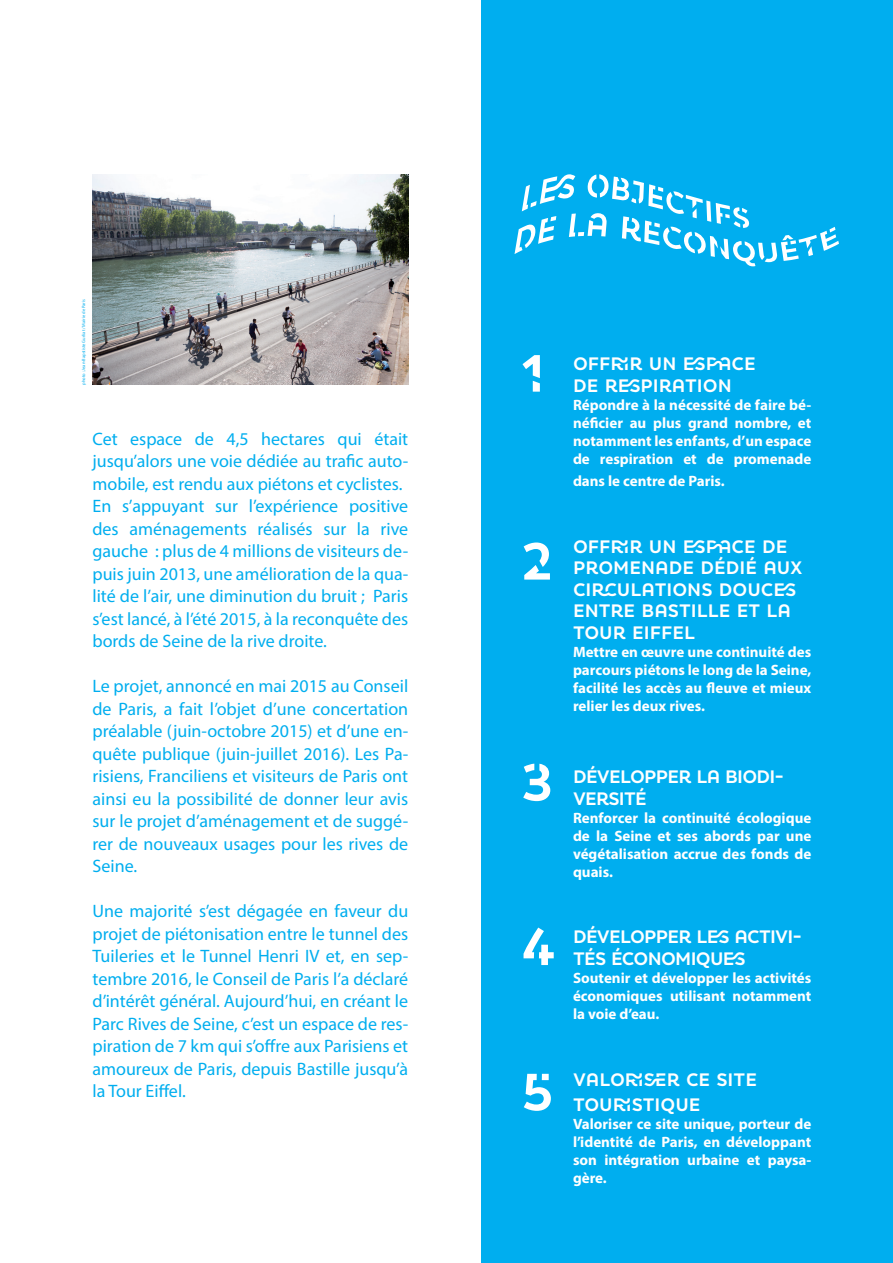
<style>
.page{position:relative;width:893px;height:1263px;background:#fff}
.page>*{position:absolute;margin:0;border:0;box-sizing:border-box;transform-origin:0 0}
.t1{font:52.2px "Seine Stencil";color:#fff}
.t2{font:18px/22.5px "Myriad Pro";color:#00aeef;text-align:justify}
.t3{font:18px/21.6px "Seine";color:#fff}
.t4{font:18px/21.6px "Seine";letter-spacing:-.04em;color:#fff}
.t5{font:700 15px/18px "Myriad Pro";color:#fff;text-align:justify}
.t6{font:4.5px "Myriad Pro";color:#00aeef}
</style>
<div class="page">
<div style="left:482px;top:0;width:411px;height:1263px;background:#00aeef"></div>
<img style="left:92px;top:174px;width:316px;height:211px">
<svg style="left:514px;top:174px;width:325px;height:92px"></svg>
<p class="t6" style="left:81px;top:385px;width:87px;rotate:-90deg">photo : Jean-Bapstiste Gurliat / Mairie de Paris</p>
<p class="t2" style="left:92px;top:427px;width:317px">Cet espace de 4,5 hectares qui était jusqu’alors une voie dédiée au trafic auto&shy;mobile, est rendu aux piétons et cyclistes.</p>
<p class="t2" style="left:92px;top:495px;width:317px">En s’appuyant sur l’expérience positive des aménagements réalisés sur la rive gauche : plus de 4 millions de visiteurs de&shy;puis juin 2013, une amélioration de la qua&shy;lité de l’air, une diminution du bruit ; Paris s’est lancé, à l’été 2015, à la reconquête des bords de Seine de la rive droite.</p>
<p class="t2" style="left:92px;top:675px;width:317px">Le projet, annoncé en mai 2015 au Conseil de Paris, a fait l’objet d’une concertation préalable (juin-octobre 2015) et d’une en&shy;quête publique (juin-juillet 2016). Les Pa&shy;risiens, Franciliens et visiteurs de Paris ont ainsi eu la possibilité de donner leur avis sur le projet d’aménagement et de suggé&shy;rer de nouveaux usages pour les rives de Seine.</p>
<p class="t2" style="left:92px;top:900px;width:317px">Une majorité s’est dégagée en faveur du projet de piétonisation entre le tunnel des Tuileries et le Tunnel Henri IV et, en sep&shy;tembre 2016, le Conseil de Paris l’a déclaré d’intérêt général. Aujourd’hui, en créant le Parc Rives de Seine, c’est un espace de res&shy;piration de 7 km qui s’offre aux Parisiens et amoureux de Paris, depuis Bastille jusqu’à la Tour Eiffel.</p>
<p class="t1" style="left:522px;top:341px;width:24px">1</p>
<p class="t3" style="left:573px;top:353px;width:184px">OFFRIR UN ESPACE</p>
<p class="t3" style="left:573px;top:375px;width:160px">DE RESPIRATION</p>
<p class="t5" style="left:573px;top:395px;width:240px">Répondre à la nécessité de faire bé&shy;néficier au plus grand nombre, et notamment les enfants, d’un espace de respiration et de promenade</p>
<p class="t5" style="left:573px;top:471px;width:153px">dans le centre de Paris.</p>
<p class="t1" style="left:522px;top:529px;width:32px">2</p>
<p class="t3" style="left:573px;top:536px;width:231px">OFFRIR UN ESPACE DE<br>PROMENADE DÉDIÉ AUX<br>CIRCULATIONS DOUCES<br>ENTRE BASTILLE ET LA<br>TOUR EIFFEL</p>
<p class="t5" style="left:573px;top:642px;width:240px">Mettre en œuvre une continuité des parcours piétons le long de la Seine, facilité les accès au fleuve et mieux relier les deux rives.</p>
<p class="t1" style="left:522px;top:750px;width:32px">3</p>
<p class="t1" style="left:522px;top:915px;width:34px">4</p>
<p class="t4" style="left:573px;top:766px;width:212px">DÉVELOPPER LA BIODI-<br>VERSITÉ</p>
<p class="t5" style="left:573px;top:808px;width:240px">Renforcer la continuité écologique de la Seine et ses abords par une végétalisation accrue des fonds de quais.</p>
<p class="t4" style="left:573px;top:926px;width:230px">DÉVELOPPER LES ACTIVI-<br>TÉS ÉCONOMIQUES</p>
<p class="t5" style="left:573px;top:968px;width:240px">Soutenir et développer les activités économiques utilisant notamment la voie d’eau.</p>
<p class="t1" style="left:522px;top:1060px;width:32px">5</p>
<p class="t3" style="left:573px;top:1069px;width:185px">VALORISER CE SITE</p>
<p class="t3" style="left:573px;top:1094px;width:129px">TOURISTIQUE</p>
<p class="t5" style="left:573px;top:1114px;width:240px">Valoriser ce site unique, porteur de l’identité de Paris, en développant son intégration urbaine et paysa&shy;gère.</p>
</div>
